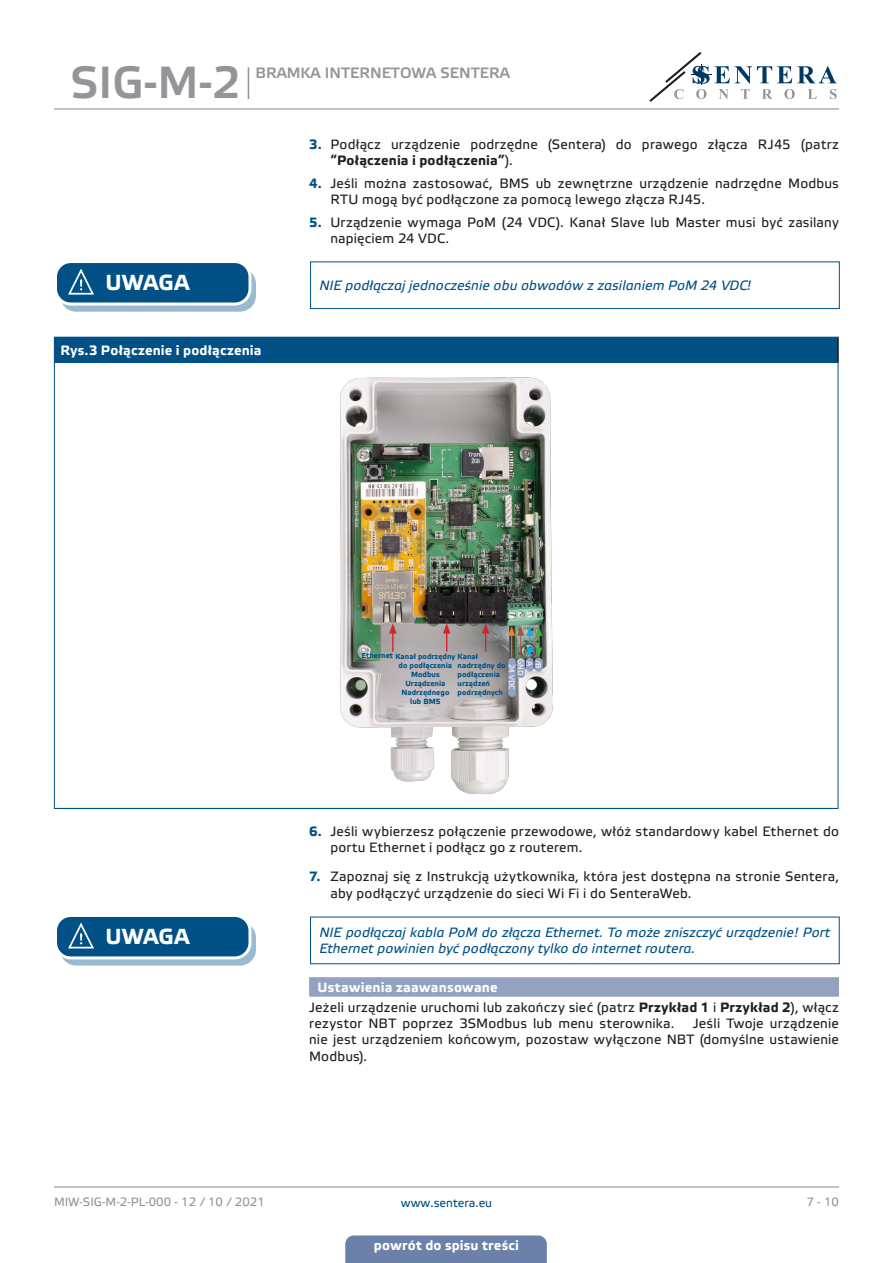
<style>
.page{position:relative;width:893px;height:1263px;background:#fff}
.page>*{position:absolute;margin:0;border:0;box-sizing:border-box;transform-origin:0 0}
.t1{font:45px "Etelka Medium Pro";color:#939598}
.t2{font:700 21.75px "Etelka Text Pro";letter-spacing:.005em;color:#fff}
.t3{font:15px "Etelka Medium Pro";color:#939598}
.Numbering{font:13.5px/16.2px "Etelka Text Pro";letter-spacing:.015em;color:#231f20}
.attention{font:italic 13.5px/16.2px "Etelka Text Pro";letter-spacing:.005em;color:#015186}
.table_text{font:700 13.5px "Etelka Text Pro";letter-spacing:.015em;color:#fff}
.Number-roman{font:700 13.5px "Etelka Text Pro";letter-spacing:.02em;color:#fff}
.t4{font:12px "Etelka Text Pro";color:#939598}
.t5{font:12px "Etelka Text Pro";color:#015186}
.Numbers{font:700 7.5px/9px "Etelka Text Pro";letter-spacing:.005em;color:#015186}
.t6{font:7.5px "Etelka Text Pro";color:#fff}
.s1{font-weight:700;color:#015186}
.s2{font-weight:700}
</style>
<div class="page">
<hr style="left:54px;top:108px;width:785px;height:1px;background:#939598">
<hr style="left:54px;top:1186px;width:785px;height:1px;background:#939598">
<svg style="left:649px;top:52px;width:188px;height:50px"></svg>
<div style="left:345px;top:1235px;width:202px;height:28px;background:#6c81aa"></div>
<div style="left:309px;top:977px;width:530px;height:20px;background:#94a2c2"></div>
<div style="left:310px;top:261px;width:530px;height:48px;border:1px solid #015186"></div>
<svg style="left:61px;top:269px;width:194px;height:42px"></svg>
<div style="left:60px;top:268px;width:196px;height:44px;border:1px solid #015186;border-radius:15px"></div>
<div style="left:56px;top:262px;width:194px;height:42px;background:#015186;border-radius:15px"></div>
<div style="left:54px;top:260px;width:197px;height:45px;border:3px solid #fff;border-radius:15px"></div>
<svg style="left:67px;top:268px;width:38px;height:37px"></svg>
<div style="left:54px;top:337px;width:784px;height:26px;background:#015186"></div>
<hr style="left:837px;top:338px;width:2px;height:25px;background:#231f20">
<hr style="left:54px;top:337px;width:785px;height:1px;background:#015186">
<hr style="left:54px;top:363px;width:1px;height:445px;background:#015186">
<hr style="left:838px;top:363px;width:1px;height:445px;background:#015186">
<hr style="left:54px;top:808px;width:784px;height:1px;background:#015186">
<img style="left:340px;top:377px;width:213px;height:417px">
<svg style="left:443px;top:623px;width:7px;height:29px"></svg>
<svg style="left:387px;top:623px;width:10px;height:29px"></svg>
<svg style="left:482px;top:623px;width:7px;height:29px"></svg>
<svg style="left:508px;top:626px;width:34px;height:31px"></svg>
<div style="left:508px;top:658px;width:8px;height:39px;background:#94a2c2;border-radius:4px"></div>
<div style="left:517px;top:658px;width:8px;height:20px;background:#94a2c2;border-radius:4px"></div>
<div style="left:526px;top:658px;width:7px;height:14px;background:#94a2c2;border-radius:4px"></div>
<div style="left:534px;top:658px;width:9px;height:14px;background:#94a2c2;border-radius:4px"></div>
<svg style="left:61px;top:922px;width:194px;height:43px"></svg>
<div style="left:60px;top:922px;width:196px;height:43px;border:1px solid #015186;border-radius:15px"></div>
<div style="left:56px;top:915px;width:194px;height:43px;background:#015186;border-radius:15px"></div>
<div style="left:54px;top:914px;width:197px;height:45px;border:3px solid #fff;border-radius:15px"></div>
<svg style="left:67px;top:922px;width:38px;height:37px"></svg>
<hr style="left:248px;top:67px;width:1px;height:32px;background:#939598">
<h1 class="t1" style="left:71px;top:58px;width:172px">SIG-M-2</h1>
<p class="t3" style="left:255px;top:65px;width:256px">BRAMKA INTERNETOWA SENTERA</p>
<p class="Numbering" style="left:330px;top:137px;width:510px;text-indent:-21px"><span class="s1">3.</span> Podłącz urządzenie podrzędne (Sentera) do prawego złącza RJ45 (patrz <span class="s2">“Połączenia i podłączenia”</span>).</p>
<p class="Numbering" style="left:330px;top:176px;width:510px;text-indent:-21px"><span class="s1">4.</span> Jeśli można zastosować, BMS ub zewnętrzne urządzenie nadrzędne Modbus<br>RTU mogą być podłączone za pomocą lewego złącza RJ45.</p>
<p class="Numbering" style="left:330px;top:215px;width:510px;text-indent:-21px"><span class="s1">5.</span> Urządzenie wymaga PoM (24 VDC). Kanał Slave lub Master musi być zasilany napięciem 24 VDC.</p>
<p class="t2" style="left:105px;top:271px;width:86px">UWAGA</p>
<p class="attention" style="left:319px;top:278px;width:433px">NIE podłączaj jednocześnie obu obwodów z zasilaniem PoM 24 VDC!</p>
<p class="table_text" style="left:60px;top:343px;width:203px">Rys.3 Połączenie i podłączenia</p>
<p class="Numbers" style="left:361px;top:652px;width:118px">Ethernet Kanał podrzędny Kanał</p>
<p class="Numbers" style="left:399px;top:661px;width:55px">do podłączenia</p>
<p class="Numbers" style="left:411px;top:670px;width:30px">Modbus</p>
<p class="Numbers" style="left:405px;top:679px;width:42px">Urządzenia</p>
<p class="Numbers" style="left:401px;top:688px;width:49px">Nadrzędnego</p>
<p class="Numbers" style="left:410px;top:697px;width:32px">lub BMS</p>
<p class="Numbers" style="left:458px;top:661px;width:50px">nadrzędny do podłączenia urządzeń podrzędnych</p>
<p class="t6" style="left:516px;top:663px;width:28px;rotate:90deg">24 VDC</p>
<p class="t6" style="left:525px;top:659px;width:18px;rotate:90deg">GND</p>
<p class="t6" style="left:534px;top:661px;width:7px;rotate:90deg">A</p>
<p class="t6" style="left:542px;top:659px;width:10px;rotate:90deg">/B</p>
<p class="Numbering" style="left:330px;top:824px;width:510px;text-indent:-21px"><span class="s1">6.</span> Jeśli wybierzesz połączenie przewodowe, włóż standardowy kabel Ethernet do portu Ethernet i podłącz go z routerem.</p>
<p class="Numbering" style="left:330px;top:869px;width:510px;text-indent:-21px"><span class="s1">7.</span> Zapoznaj się z Instrukcją użytkownika, która jest dostępna na stronie Sentera, aby podłączyć urządzenie do sieci Wi Fi i do SenteraWeb.</p>
<p class="t2" style="left:105px;top:925px;width:86px">UWAGA</p>
<p class="attention" style="left:319px;top:925px;width:512px">NIE podłączaj kabla PoM do złącza Ethernet. To może zniszczyć urządzenie! Port<br>Ethernet powinien być podłączony tylko do internet routera.</p>
<p class="Number-roman" style="left:318px;top:979px;width:182px">Ustawienia zaawansowane</p>
<p class="Numbering" style="left:309px;top:1000px;width:531px">Jeżeli urządzenie uruchomi lub zakończy sieć (patrz <span class="s2">Przykład 1</span> i <span class="s2">Przykład 2</span>), włącz rezystor NBT poprzez 3SModbus lub menu sterownika.</p>
<p class="Numbering" style="left:309px;top:1016px;width:531px;text-align:justify;text-indent:384px">Jeśli Twoje urządzenie nie jest urządzeniem końcowym, pozostaw wyłączone NBT (domyślne ustawienie Modbus).</p>
<p class="t4" style="left:54px;top:1195px;width:212px">MIW-SIG-M-2-PL-000 - 12 / 10 / 2021</p>
<p class="t5" style="left:401px;top:1196px;width:93px">www.sentera.eu</p>
<p class="t4" style="left:806px;top:1195px;width:34px">7 - 10</p>
<p class="table_text" style="left:374px;top:1238px;width:147px">powrót do spisu treści</p>
</div>
